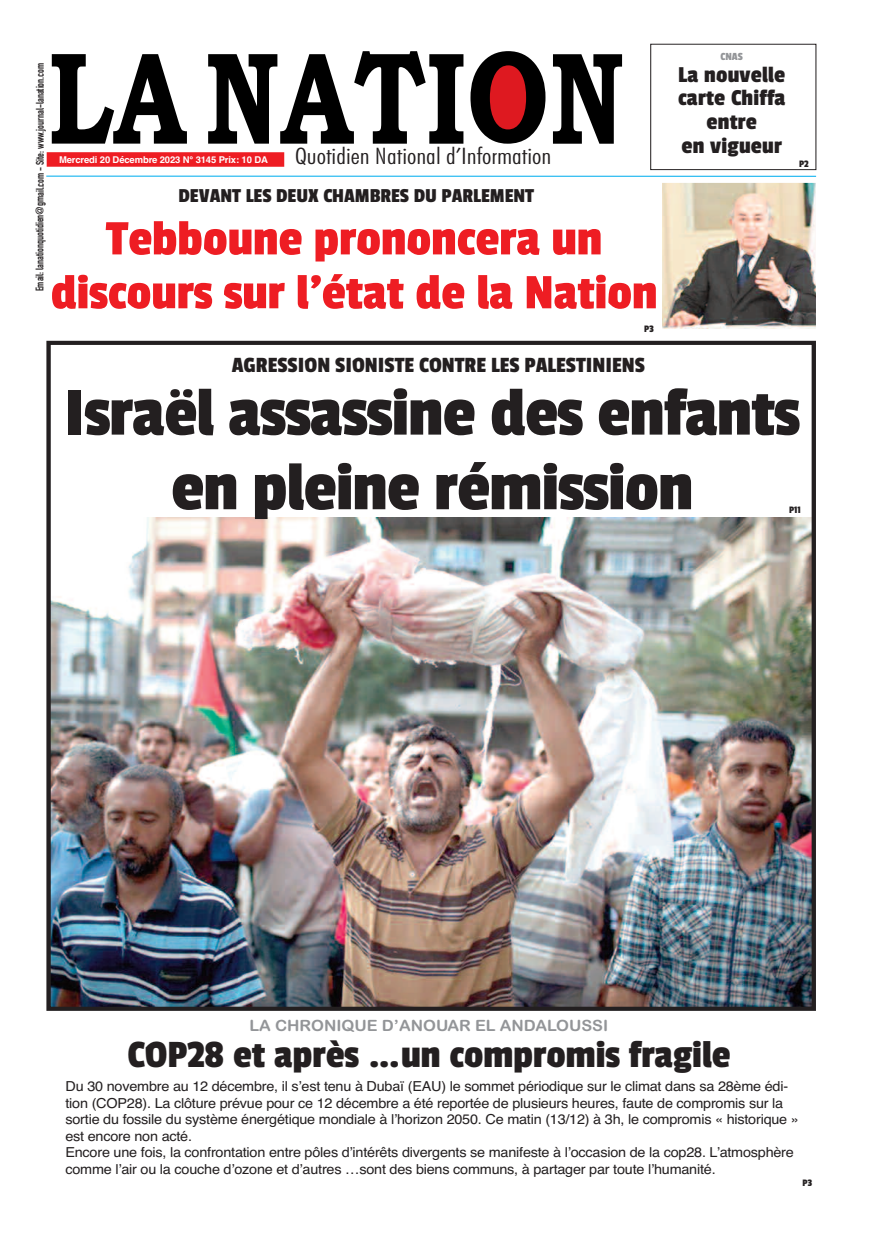
<style>
.page{position:relative;width:893px;height:1234px;background:#fff}
.page>*{position:absolute;margin:0;border:0;box-sizing:border-box;transform-origin:0 0}
.t1{font:71.4px/74.6px "Passion One";letter-spacing:-.01em;color:#231f20;text-align:center;scale:1.05 1}
.t2{font:51.75px/53.8px "Passion One";color:#ee1d23;text-align:center;scale:1.05 1}
.t3{font:40.35px "Passion One";color:#231f20;scale:1.05 1}
.t4{font:23.85px/23.9px "Passion One";letter-spacing:.01em;color:#231f20;text-align:center;scale:1.05 1}
.t5{font:22.8px "Passion One";color:#231f20;scale:1.05 1}
.t6{font:300 condensed 22.8px "Futura BT";color:#231f20;scale:1.21 1}
.t7{font:20.7px "Passion One";color:#231f20;scale:1.05 1}
.t8{font:15.6px "Arial Rounded MT Bold";color:#939598;scale:1.05 1}
.t9{font:13.8px/16.5px "Helvetica";letter-spacing:-.015em;color:#231f20;scale:1.05 1}
.t10{font:11.4px "Passion One";color:#939598;scale:1.05 1}
.t11{font:700 10.8px "DIN Condensed";color:#231f20;scale:.95 1}
.t12{font:10.35px "Passion One";color:#231f20;scale:1.05 1}
.t13{font:700 9.3px "Helvetica";letter-spacing:-.015em;color:#fff}
</style>
<div class="page">
<img style="left:51px;top:517px;width:760px;height:488px">
<div style="left:46px;top:340px;width:770px;height:670px;border:4px solid #231f20"></div>
<div style="left:47px;top:152px;width:237px;height:15px;background:#ee1d23"></div>
<svg style="left:52px;top:54px;width:135px;height:90px"></svg>
<svg style="left:208px;top:51px;width:255px;height:93px"></svg>
<svg style="left:470px;top:51px;width:75px;height:93px"></svg>
<svg style="left:553px;top:54px;width:69px;height:90px"></svg>
<hr style="left:46px;top:175px;width:770px;height:2px;background:#00aeef">
<div style="left:650px;top:44px;width:166px;height:126px;border:1px solid #231f20"></div>
<img style="left:662px;top:183px;width:154px;height:146px">
<p class="t11" style="left:34px;top:291px;width:242px;rotate:-90deg">Email: lanationquotidien@gmail.com - Site: www.journal-lanation.com</p>
<p class="t13" style="left:59px;top:154px;width:210px">Mercredi 20 Décembre 2023 N° 3145 Prix: 10 DA</p>
<h3 class="t6" style="left:295px;top:143px;width:213px">Quotidien National d’Information</h3>
<h3 class="t7" style="left:178px;top:185px;width:340px">DEVANT LES DEUX CHAMBRES DU PARLEMENT</h3>
<h2 class="t2" style="left:51px;top:211px;width:579px">Tebboune prononcera un discours sur l’état de la Nation</h2>
<p class="t12" style="left:644px;top:323px;width:11px">P3</p>
<p class="t10" style="left:720px;top:50px;width:23px">CNAS</p>
<h3 class="t4" style="left:678px;top:62px;width:104px">La nouvelle carte Chiffa entre<br>en vigueur</h3>
<p class="t12" style="left:799px;top:159px;width:11px">P2</p>
<h3 class="t5" style="left:232px;top:353px;width:395px">AGRESSION SIONISTE CONTRE LES PALESTINIENS</h3>
<h1 class="t1" style="left:64px;top:374px;width:702px">Israël assassine des enfants en pleine rémission</h1>
<p class="t12" style="left:789px;top:504px;width:13px">P11</p>
<p class="t8" style="left:250px;top:1016px;width:343px">LA CHRONIQUE D’ANOUAR EL ANDALOUSSI</p>
<h3 class="t3" style="left:127px;top:1033px;width:576px">COP28 et après …un compromis fragile</h3>
<p class="t9" style="left:65px;top:1077px;width:700px">Du 30 novembre au 12 décembre, il s’est tenu à Dubaï (EAU) le sommet périodique sur le climat dans sa 28ème édi&shy;tion (COP28). La clôture prévue pour ce 12 décembre a été reportée de plusieurs heures, faute de compromis sur la sortie du fossile du système énergétique mondiale à l’horizon 2050. Ce matin (13/12) à 3h, le compromis « historique » est encore non acté.<br>Encore une fois, la confrontation entre pôles d’intérêts divergents se manifeste à l’occasion de la cop28. L’atmosphère comme l’air ou la couche d’ozone et d’autres …sont des biens communs, à partager par toute l’humanité.</p>
<p class="t12" style="left:802px;top:1176px;width:11px">P3</p>
</div>
